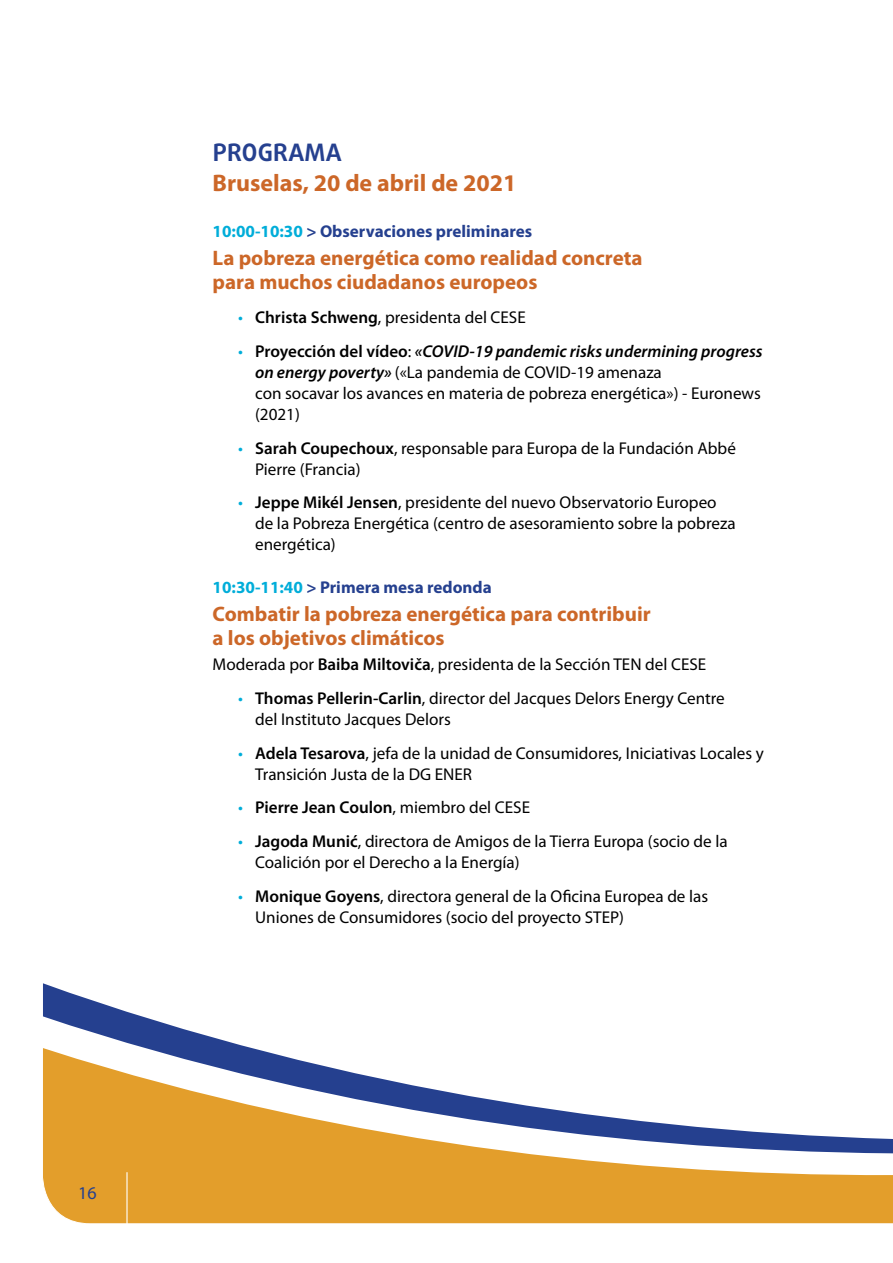
<style>
.page{position:relative;width:893px;height:1263px;background:#fff}
.page>*{position:absolute;margin:0;border:0;box-sizing:border-box;transform-origin:0 0}
.body_text{font:700 24px "Myriad Pro";color:#cc6728}
.t1{font:700 24px "Daxline Pro";letter-spacing:.01em;color:#25408f}
.body_text-2{font:700 21px/24px "Myriad Pro";color:#cc6728}
.t2{font:18px "Myriad Pro";color:#25408f}
.body_text-3{font:17.1px/21px "Myriad Pro";color:#000}
.body_text-4{font:700 17.1px "Myriad Pro";color:#25408f}
.t3{font:600 17.1px "Myriad Pro";color:#000}
.s1{color:#00add9}
.s2{font-size:17.25px;color:#00add9}
.s3{font-weight:600}
.s4{font-weight:600;font-style:italic}
.s5{font-weight:400;font-size:17.25px;color:#00add9}
.s6{font-weight:400}
</style>
<div class="page">
<svg style="left:42px;top:983px;width:851px;height:241px"></svg>
<p class="t2" style="left:78px;top:1183px;width:20px">16</p>
<h2 class="t1" style="left:213px;top:136px;width:130px">PROGRAMA</h2>
<p class="body_text" style="left:213px;top:169px;width:305px">Bruselas, 20 de abril de 2021</p>
<p class="body_text-4" style="left:213px;top:222px;width:321px"><span class="s1">10:00-10:30</span> &gt; Observaciones preliminares</p>
<p class="body_text-2" style="left:213px;top:246px;width:431px">La pobreza energética como realidad concreta para muchos ciudadanos europeos</p>
<p class="body_text-3" style="left:238px;top:307px;width:289px"><span class="s2">•</span> <span class="s3">Christa Schweng</span>, presidenta del CESE</p>
<p class="body_text-3" style="left:255px;top:341px;width:509px;text-indent:-17px"><span class="s2">•</span> <span class="s3">Proyección del vídeo</span>: <span class="s4">«COVID-19 pandemic risks undermining progress on energy poverty»</span> («La pandemia de COVID-19 amenaza<br>con socavar los avances en materia de pobreza energética») - Euronews (2021)</p>
<p class="body_text-3" style="left:255px;top:438px;width:482px;text-indent:-17px"><span class="s2">•</span> <span class="s3">Sarah Coupechoux</span>, responsable para Europa de la Fundación Abbé<br>Pierre (Francia)</p>
<p class="body_text-3" style="left:255px;top:492px;width:482px;text-indent:-17px"><span class="s2">•</span> <span class="s3">Jeppe Mikél Jensen</span>, presidente del nuevo Observatorio Europeo de la Pobreza Energética (centro de asesoramiento sobre la pobreza energética)</p>
<p class="body_text-4" style="left:213px;top:577px;width:281px"><span class="s1">10:30-11:40</span> &gt; Primera mesa redonda</p>
<p class="body_text-2" style="left:213px;top:602px;width:440px">Combatir la pobreza energética para contribuir a los objetivos climáticos</p>
<p class="body_text-3" style="left:213px;top:654px;width:495px">Moderada por <span class="s3">Baiba Miltoviča</span>, presidenta de la Sección TEN del CESE</p>
<p class="body_text-3" style="left:255px;top:688px;width:471px;text-indent:-17px"><span class="s2">•</span> <span class="s3">Thomas Pellerin-Carlin</span>, director del Jacques Delors Energy Centre del Instituto Jacques Delors</p>
<p class="body_text-3" style="left:255px;top:743px;width:510px;text-indent:-17px"><span class="s2">•</span> <span class="s3">Adela Tesarova</span>, jefa de la unidad de Consumidores, Iniciativas Locales y<br>Transición Justa de la DG ENER</p>
<p class="t3" style="left:238px;top:798px;width:293px"><span class="s5">•</span> Pierre Jean Coulon<span class="s6">, miembro del CESE</span></p>
<p class="body_text-3" style="left:255px;top:831px;width:474px;text-indent:-17px"><span class="s2">•</span> <span class="s3">Jagoda Munić</span>, directora de Amigos de la Tierra Europa (socio de la<br>Coalición por el Derecho a la Energía)</p>
<p class="body_text-3" style="left:255px;top:886px;width:455px;text-indent:-17px"><span class="s2">•</span> <span class="s3">Monique Goyens</span>, directora general de la Oficina Europea de las<br>Uniones de Consumidores (socio del proyecto STEP)</p>
</div>
